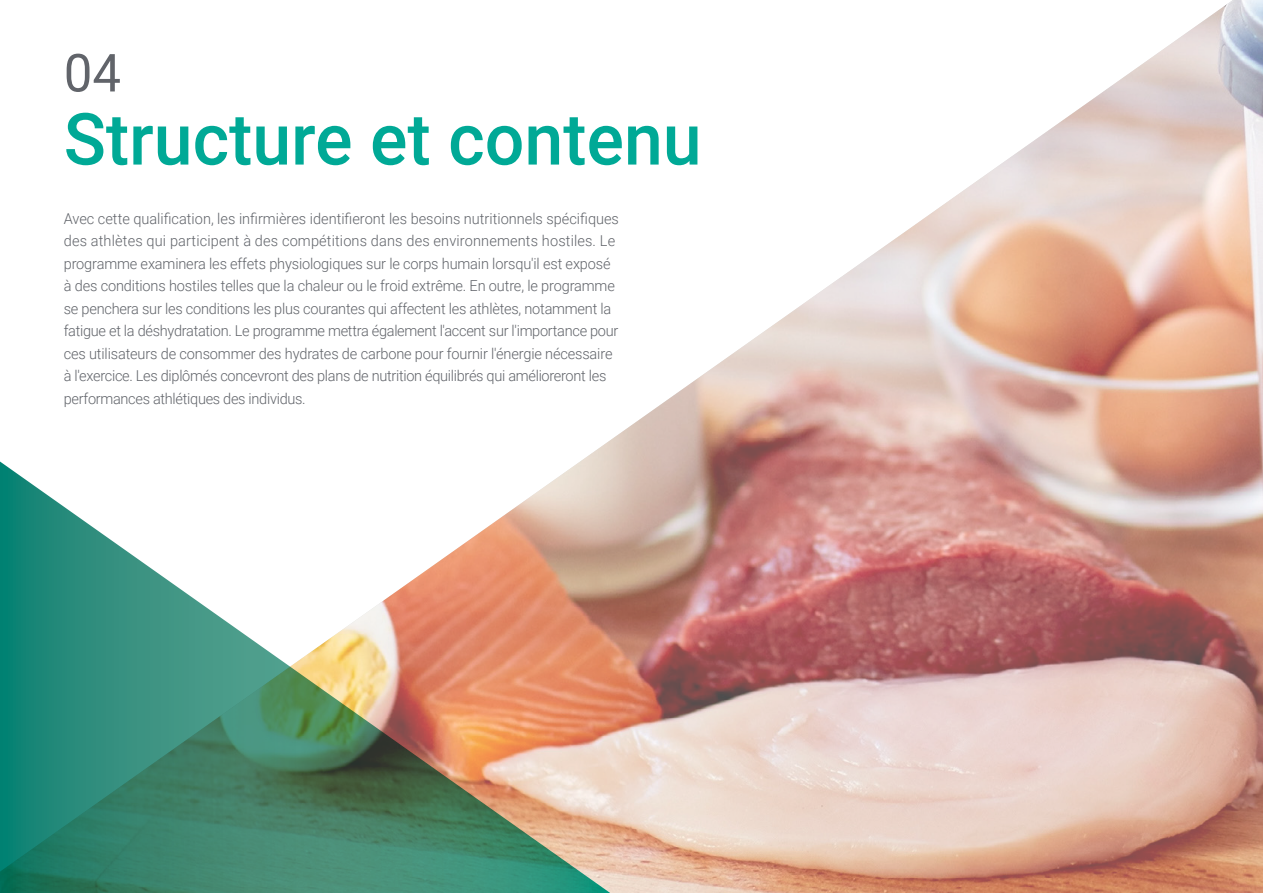
<style>
.page{position:relative;width:1263px;height:893px;background:#fff}
.page>*{position:absolute;margin:0;border:0;box-sizing:border-box;transform-origin:0 0}
.t1{font:500 72px "Roboto";color:#00a996}
.t2{font:52.5px "Roboto";color:#61646a}
.t3{font:300 15px/22.5px "Roboto";letter-spacing:-.01em;color:#61646a}
</style>
<div class="page">
<img style="left:602px;top:0;width:661px;height:893px">
<svg style="left:0;top:446px;width:640px;height:447px"></svg>
<h2 class="t2" style="left:64px;top:36px;width:59px">04</h2>
<h1 class="t1" style="left:64px;top:89px;width:639px">Structure et contenu</h1>
<p class="t3" style="left:64px;top:207px;width:557px">Avec cette qualification, les infirmières identifieront les besoins nutritionnels spécifiques des athlètes qui participent à des compétitions dans des environnements hostiles. Le programme examinera les effets physiologiques sur le corps humain lorsqu'il est exposé à des conditions hostiles telles que la chaleur ou le froid extrême. En outre, le programme se penchera sur les conditions les plus courantes qui affectent les athlètes, notamment la fatigue et la déshydratation. Le programme mettra également l'accent sur l'importance pour ces utilisateurs de consommer des hydrates de carbone pour fournir l'énergie nécessaire à l'exercice. Les diplômés concevront des plans de nutrition équilibrés qui amélioreront les performances athlétiques des individus.</p>
</div>
